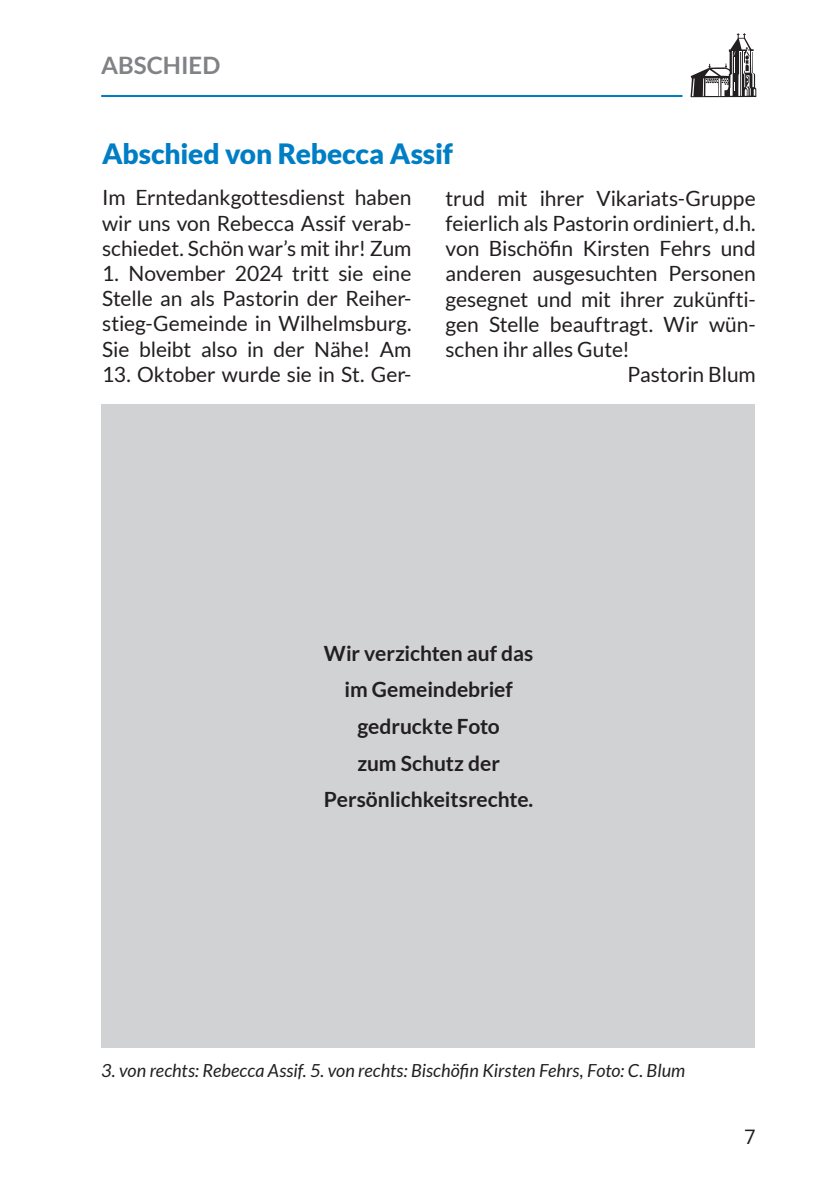
<style>
.page{position:relative;width:840px;height:1191px;background:#fff}
.page>*{position:absolute;margin:0;border:0;box-sizing:border-box;transform-origin:0 0}
.t1{font:900 28px "Lato";letter-spacing:-.005em;color:#007ec5}
.t2{font:700 24px "Lato";color:#808285}
.t3{font:21px/25.2px "Lato";letter-spacing:-.005em;color:#231f20;text-align:justify}
.t4{font:700 21px/36.6px "Lato";letter-spacing:-.005em;color:#231f20;text-align:center}
.t5{font:20px "Roboto";color:#231f20}
.t6{font:italic 18px "Lato";letter-spacing:.005em;color:#231f20}
</style>
<div class="page">
<hr style="left:101px;top:95px;width:581px;height:2px;background:#007ec5">
<svg style="left:690px;top:33px;width:66px;height:64px"></svg>
<div style="left:101px;top:403px;width:653px;height:644px;background:#d1d2d4"></div>
<p class="t2" style="left:101px;top:52px;width:120px">ABSCHIED</p>
<h1 class="t1" style="left:102px;top:138px;width:352px">Abschied von Rebecca Assif</h1>
<p class="t3" style="left:102px;top:185px;width:310px">Im Erntedankgottesdienst haben wir uns von Rebecca Assif verab&shy;schiedet. Schön war’s mit ihr! Zum</p>
<p class="t3" style="left:102px;top:261px;width:311px">1. November 2024 tritt sie eine Stelle an als Pastorin der Reiher&shy;stieg-Gemeinde in Wilhelmsburg.<br>Sie bleibt also in der Nähe! Am</p>
<p class="t3" style="left:102px;top:361px;width:310px">13. Oktober wurde sie in St. Ger-</p>
<p class="t3" style="left:445px;top:185px;width:311px">trud mit ihrer Vikariats-Gruppe</p>
<p class="t3" style="left:445px;top:211px;width:311px">feierlich als Pastorin ordiniert, d.h.</p>
<p class="t3" style="left:445px;top:236px;width:311px">von Bischöfin Kirsten Fehrs und</p>
<p class="t3" style="left:445px;top:261px;width:311px">anderen ausgesuchten Personen</p>
<p class="t3" style="left:445px;top:286px;width:311px">gesegnet und mit ihrer zukünfti-</p>
<p class="t3" style="left:445px;top:311px;width:311px">gen Stelle beauftragt. Wir wün-</p>
<p class="t3" style="left:445px;top:337px;width:186px">schen ihr alles Gute!</p>
<p class="t3" style="left:627px;top:362px;width:130px">Pastorin Blum</p>
<p class="t4" style="left:324px;top:634px;width:211px">Wir verzichten auf das im Gemeindebrief gedruckte Foto<br>zum Schutz der<br>Persönlichkeitsrechte.</p>
<p class="t6" style="left:101px;top:1060px;width:585px">3. von rechts: Rebecca Assif. 5. von rechts: Bischöfin Kirsten Fehrs, Foto: C. Blum</p>
<p class="t5" style="left:744px;top:1122px;width:13px">7</p>
</div>
